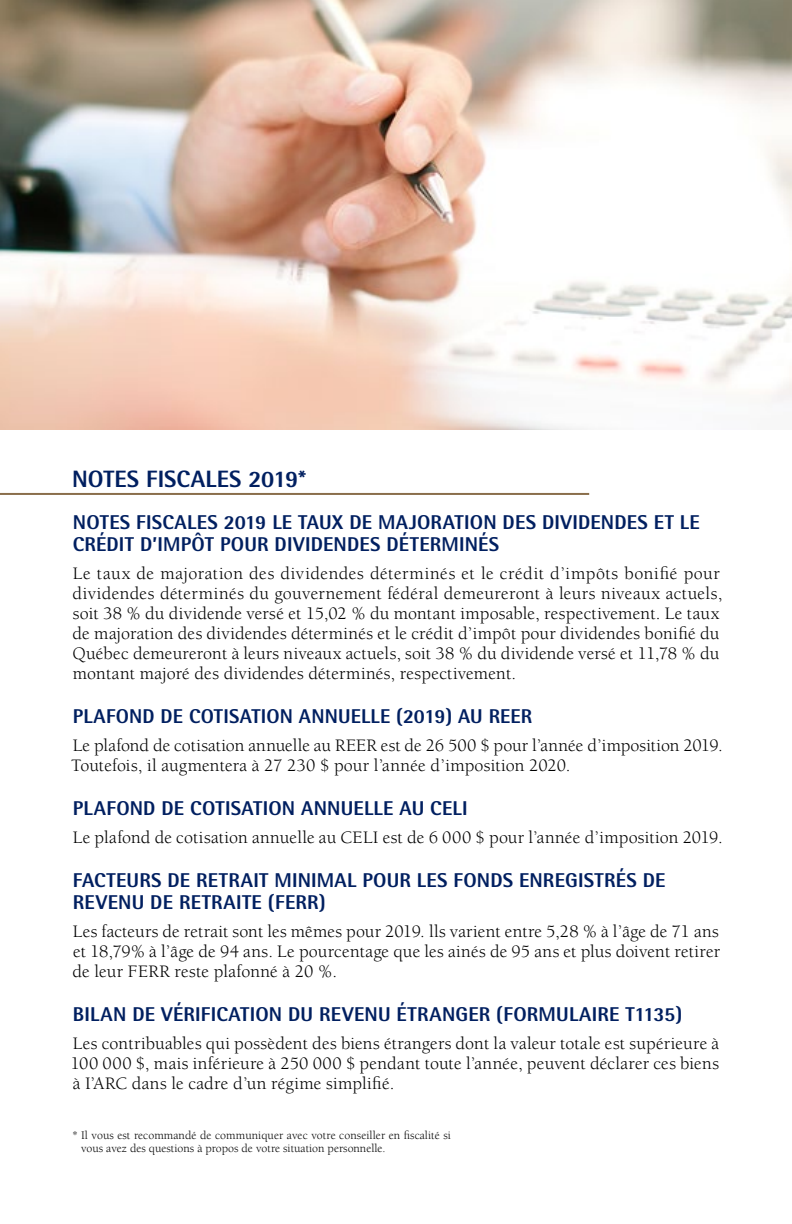
<style>
.page{position:relative;width:792px;height:1224px;background:#fff}
.page>*{position:absolute;margin:0;border:0;box-sizing:border-box;transform-origin:0 0}
.t1{font:800 23.6px "Rotis Semi Sans";letter-spacing:.005em;color:#001f60}
.t2{font:800 20px/22px "Rotis Semi Sans";letter-spacing:.01em;color:#001f60}
.t3{font:18px/20px "Berkeley";letter-spacing:.01em;color:#000}
.t4{font:12px/12.6px "Berkeley";letter-spacing:.005em;color:#000}
</style>
<div class="page">
<hr style="left:0;top:493px;width:589px;height:2px;background:#8a6e4b">
<img style="left:0;top:0;width:792px;height:429px">
<h1 class="t1" style="left:72px;top:464px;width:235px">NOTES FISCALES 2019*</h1>
<p class="t2" style="left:73px;top:511px;width:629px">NOTES FISCALES 2019 LE TAUX DE MAJORATION DES DIVIDENDES ET LE<br>CRÉDIT D’IMPÔT POUR DIVIDENDES DÉTERMINÉS</p>
<p class="t3" style="left:72px;top:564px;width:652px">Le taux de majoration des dividendes déterminés et le crédit d’impôts bonifié pour dividendes déterminés du gouvernement fédéral demeureront à leurs niveaux actuels, soit 38 % du dividende versé et 15,02 % du montant imposable, respectivement. Le taux de majoration des dividendes déterminés et le crédit d’impôt pour dividendes bonifié du Québec demeureront à leurs niveaux actuels, soit 38 % du dividende versé et 11,78 % du montant majoré des dividendes déterminés, respectivement.</p>
<p class="t2" style="left:73px;top:705px;width:461px">PLAFOND DE COTISATION ANNUELLE (2019) AU REER</p>
<p class="t3" style="left:71px;top:736px;width:653px">Le plafond de cotisation annuelle au REER est de 26 500 $ pour l’année d’imposition 2019.<br>Toutefois, il augmentera à 27 230 $ pour l’année d’imposition 2020.</p>
<p class="t2" style="left:73px;top:797px;width:396px">PLAFOND DE COTISATION ANNUELLE AU CELI</p>
<p class="t3" style="left:73px;top:828px;width:651px">Le plafond de cotisation annuelle au CELI est de 6 000 $ pour l’année d’imposition 2019.</p>
<p class="t2" style="left:73px;top:869px;width:594px">FACTEURS DE RETRAIT MINIMAL POUR LES FONDS ENREGISTRÉS DE<br>REVENU DE RETRAITE (FERR)</p>
<p class="t3" style="left:73px;top:922px;width:649px;text-align:justify">Les facteurs de retrait sont les mêmes pour 2019. lls varient entre 5,28 % à l’âge de 71 ans et 18,79% à l’âge de 94 ans. Le pourcentage que les ainés de 95 ans et plus doivent retirer de leur FERR reste plafonné à 20 %.</p>
<p class="t2" style="left:73px;top:1003px;width:611px">BILAN DE VÉRIFICATION DU REVENU ÉTRANGER (FORMULAIRE T1135)</p>
<p class="t3" style="left:71px;top:1034px;width:650px;text-align:justify">Les contribuables qui possèdent des biens étrangers dont la valeur totale est supérieure à 100 000 $, mais inférieure à 250 000 $ pendant toute l’année, peuvent déclarer ces biens à I’ARC dans le cadre d’un régime simplifié.</p>
<p class="t4" style="left:81px;top:1130px;width:371px;text-indent:-9px">* Il vous est recommandé de communiquer avec votre conseiller en fiscalité si vous avez des questions à propos de votre situation personnelle.</p>
</div>
